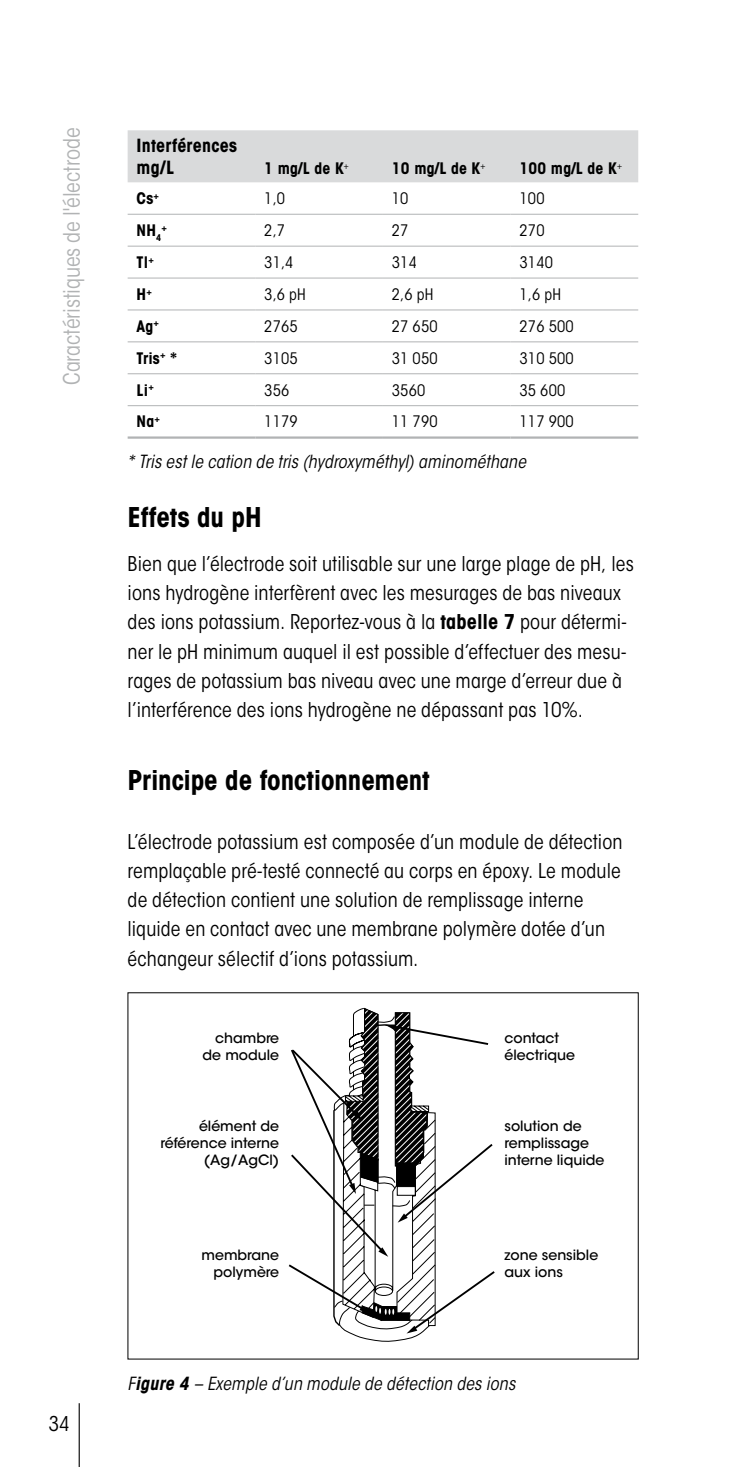
<style>
.page{position:relative;width:734px;height:1467px;background:#fff}
.page>*{position:absolute;margin:0;border:0;box-sizing:border-box;transform-origin:0 0}
.t1{font:700 condensed 27px "ITC Avant Garde Std";letter-spacing:-.005em;color:#000}
.t2{font:condensed 22.5px "ITC Avant Garde Std";letter-spacing:-.005em;color:#b1b3b4}
.t3{font:condensed 20.25px/29.2px "ITC Avant Garde Std";letter-spacing:.005em;color:#000}
.t4{font:italic condensed 18px "ITC Avant Garde Std";letter-spacing:.005em;color:#000}
.t5{font:700 condensed 18px/22.5px "ITC Avant Garde Std";letter-spacing:.015em;color:#000}
.t6{font:condensed 15.75px "ITC Avant Garde Std";letter-spacing:.01em;color:#000}
.t7{font:700 condensed 15.75px "ITC Avant Garde Std";letter-spacing:.01em;color:#000}
.t8{font:500 14.17px/16.9px "ITC Avant Garde Std";color:#000;text-align:right}
.t9{font:700 condensed 9.22px "ITC Avant Garde Std";color:#000}
.s1{font-weight:700}
</style>
<div class="page">
<hr style="left:79px;top:1403px;width:1px;height:64px;background:#000">
<div style="left:128px;top:130px;width:510px;height:52px;background:#d9dadb"></div>
<hr style="left:128px;top:214px;width:127px;height:1px;background:#b1b3b4">
<hr style="left:255px;top:214px;width:128px;height:1px;background:#b1b3b4">
<hr style="left:383px;top:214px;width:127px;height:1px;background:#b1b3b4">
<hr style="left:510px;top:214px;width:128px;height:1px;background:#b1b3b4">
<hr style="left:128px;top:246px;width:127px;height:1px;background:#b1b3b4">
<hr style="left:255px;top:246px;width:128px;height:1px;background:#b1b3b4">
<hr style="left:383px;top:246px;width:127px;height:1px;background:#b1b3b4">
<hr style="left:510px;top:246px;width:128px;height:1px;background:#b1b3b4">
<hr style="left:128px;top:278px;width:127px;height:1px;background:#b1b3b4">
<hr style="left:255px;top:278px;width:128px;height:1px;background:#b1b3b4">
<hr style="left:383px;top:278px;width:127px;height:1px;background:#b1b3b4">
<hr style="left:510px;top:278px;width:128px;height:1px;background:#b1b3b4">
<hr style="left:128px;top:310px;width:127px;height:1px;background:#b1b3b4">
<hr style="left:255px;top:310px;width:128px;height:1px;background:#b1b3b4">
<hr style="left:383px;top:310px;width:127px;height:1px;background:#b1b3b4">
<hr style="left:510px;top:310px;width:128px;height:1px;background:#b1b3b4">
<hr style="left:128px;top:341px;width:127px;height:1px;background:#b1b3b4">
<hr style="left:255px;top:341px;width:128px;height:1px;background:#b1b3b4">
<hr style="left:383px;top:341px;width:127px;height:1px;background:#b1b3b4">
<hr style="left:510px;top:341px;width:128px;height:1px;background:#b1b3b4">
<hr style="left:128px;top:373px;width:127px;height:1px;background:#b1b3b4">
<hr style="left:255px;top:373px;width:128px;height:1px;background:#b1b3b4">
<hr style="left:383px;top:373px;width:127px;height:1px;background:#b1b3b4">
<hr style="left:510px;top:373px;width:128px;height:1px;background:#b1b3b4">
<hr style="left:128px;top:405px;width:127px;height:1px;background:#b1b3b4">
<hr style="left:255px;top:405px;width:128px;height:1px;background:#b1b3b4">
<hr style="left:383px;top:405px;width:127px;height:1px;background:#b1b3b4">
<hr style="left:510px;top:405px;width:128px;height:1px;background:#b1b3b4">
<hr style="left:128px;top:436px;width:127px;height:3px;background:#b1b3b4">
<hr style="left:255px;top:436px;width:128px;height:3px;background:#b1b3b4">
<hr style="left:383px;top:436px;width:127px;height:3px;background:#b1b3b4">
<hr style="left:510px;top:436px;width:128px;height:3px;background:#b1b3b4">
<svg style="left:288px;top:1007px;width:207px;height:335px"></svg>
<p class="t2" style="left:58px;top:385px;width:259px;rotate:-90deg">Caractéristiques de l'électrode</p>
<p class="t3" style="left:48px;top:1409px;width:23px">34</p>
<p class="t5" style="left:137px;top:134px;width:102px">Interférences mg/L</p>
<p class="t7" style="left:264px;top:158px;width:86px">1 mg/L de K<sup>+</sup></p>
<p class="t7" style="left:392px;top:158px;width:95px">10 mg/L de K<sup>+</sup></p>
<p class="t7" style="left:519px;top:158px;width:104px">100 mg/L de K<sup>+</sup></p>
<p class="t7" style="left:137px;top:188px;width:24px">Cs<sup>+</sup></p>
<p class="t6" style="left:264px;top:189px;width:22px">1,0</p>
<p class="t6" style="left:392px;top:189px;width:18px">10</p>
<p class="t6" style="left:519px;top:189px;width:26px">100</p>
<p class="t7" style="left:137px;top:220px;width:26px">NH<sub>4</sub></p>
<p class="t9" style="left:161px;top:222px;width:7px">+</p>
<p class="t6" style="left:264px;top:221px;width:22px">2,7</p>
<p class="t6" style="left:392px;top:221px;width:18px">27</p>
<p class="t6" style="left:519px;top:221px;width:26px">270</p>
<p class="t7" style="left:137px;top:252px;width:19px">Tl<sup>+</sup></p>
<p class="t6" style="left:264px;top:253px;width:31px">31,4</p>
<p class="t6" style="left:392px;top:253px;width:26px">314</p>
<p class="t6" style="left:519px;top:253px;width:35px">3140</p>
<p class="t7" style="left:137px;top:284px;width:17px">H<sup>+</sup></p>
<p class="t6" style="left:264px;top:285px;width:43px">3,6 pH</p>
<p class="t6" style="left:392px;top:285px;width:43px">2,6 pH</p>
<p class="t6" style="left:519px;top:285px;width:43px">1,6 pH</p>
<p class="t7" style="left:137px;top:316px;width:24px">Ag<sup>+</sup></p>
<p class="t6" style="left:264px;top:317px;width:35px">2765</p>
<p class="t6" style="left:392px;top:317px;width:47px">27 650</p>
<p class="t6" style="left:519px;top:317px;width:55px">276 500</p>
<p class="t7" style="left:137px;top:348px;width:42px">Tris<sup>+</sup> *</p>
<p class="t6" style="left:264px;top:348px;width:35px">3105</p>
<p class="t6" style="left:392px;top:348px;width:47px">31 050</p>
<p class="t6" style="left:519px;top:348px;width:55px">310 500</p>
<p class="t7" style="left:137px;top:380px;width:19px">Li<sup>+</sup></p>
<p class="t6" style="left:264px;top:380px;width:26px">356</p>
<p class="t6" style="left:392px;top:380px;width:35px">3560</p>
<p class="t6" style="left:519px;top:380px;width:47px">35 600</p>
<p class="t7" style="left:137px;top:412px;width:25px">Na<sup>+</sup></p>
<p class="t6" style="left:264px;top:412px;width:35px">1179</p>
<p class="t6" style="left:392px;top:412px;width:47px">11 790</p>
<p class="t6" style="left:519px;top:412px;width:55px">117 900</p>
<p class="t4" style="left:128px;top:451px;width:400px">* Tris est le cation de tris (hydroxyméthyl) aminométhane</p>
<h1 class="t1" style="left:128px;top:500px;width:135px">Effets du pH</h1>
<p class="t3" style="left:128px;top:549px;width:507px">Bien que l’électrode soit utilisable sur une large plage de pH, les ions hydrogène interfèrent avec les mesurages de bas niveaux des ions potassium. Reportez-vous à la <span class="s1">tabelle 7</span> pour détermi&shy;ner le pH minimum auquel il est possible d’effectuer des mesu&shy;rages de potassium bas niveau avec une marge d’erreur due à l’interférence des ions hydrogène ne dépassant pas 10%.</p>
<h1 class="t1" style="left:128px;top:763px;width:303px">Principe de fonctionnement</h1>
<p class="t3" style="left:128px;top:827px;width:496px">L’électrode potassium est composée d’un module de détection remplaçable pré-testé connecté au corps en époxy. Le module de détection contient une solution de remplissage interne liquide en contact avec une membrane polymère dotée d’un échangeur sélectif d’ions potassium.</p>
<p class="t8" style="left:202px;top:1030px;width:78px">chambre de module</p>
<p class="t8" style="left:504px;top:1030px;width:72px;text-align:left">contact électrique</p>
<p class="t8" style="left:160px;top:1118px;width:120px">élément de référence interne (Ag/AgCl)</p>
<p class="t8" style="left:201px;top:1247px;width:79px">membrane polymère</p>
<p class="t8" style="left:504px;top:1118px;width:101px;text-align:left">solution de remplissage interne liquide</p>
<p class="t8" style="left:504px;top:1247px;width:95px;text-align:left">zone sensible aux ions</p>
<p class="t4" style="left:128px;top:1372px;width:389px">F<span class="s1">igure 4</span> – Exemple d’un module de détection des ions</p>
</div>
